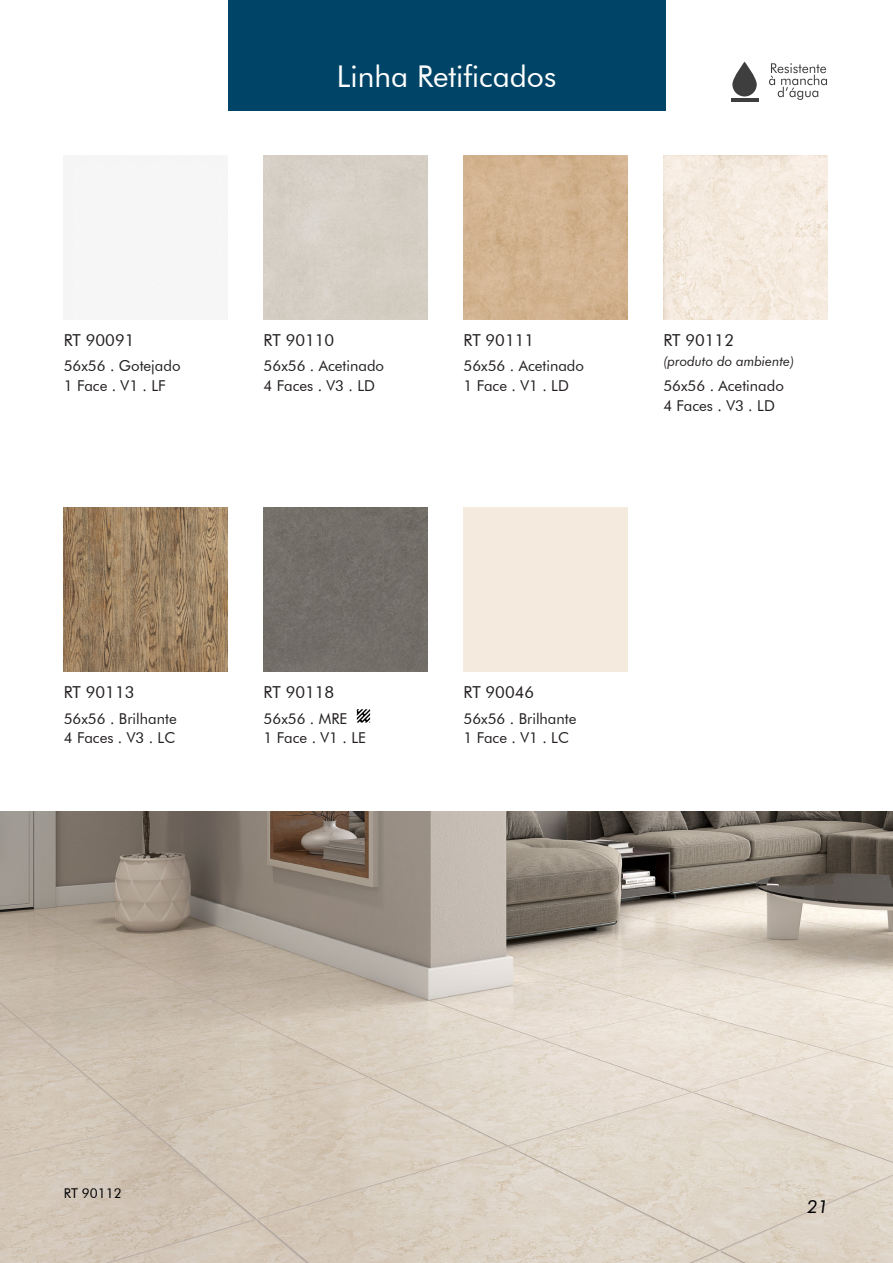
<style>
.page{position:relative;width:893px;height:1263px;background:#fff}
.page>*{position:absolute;margin:0;border:0;box-sizing:border-box;transform-origin:0 0}
.t1{font:30px "Futura BT";color:#fff}
.t2{font:italic 18px "Futura BT";color:#000001}
.t3{font:16.5px "Futura BT";color:#231f20}
.t4{font:15px "Futura BT";color:#231f20}
.t5{font:italic 13.5px "Futura BT";color:#231f20}
.t6{font:13.5px "Futura BT";color:#000001}
</style>
<div class="page">
<img style="left:0;top:811px;width:893px;height:452px">
<div style="left:228px;top:0;width:437px;height:111px;background:#004567"></div>
<div style="left:64px;top:156px;width:163px;height:163px;background:#f6f6f6"></div>
<img style="left:663px;top:155px;width:164px;height:164px">
<img style="left:64px;top:508px;width:163px;height:163px">
<img style="left:463px;top:155px;width:164px;height:164px">
<svg style="left:732px;top:62px;width:25px;height:34px"></svg>
<hr style="left:731px;top:98px;width:27px;height:3px;background:#3e3e3f">
<svg style="left:769px;top:63px;width:58px;height:37px"></svg>
<div style="left:264px;top:508px;width:163px;height:163px;background:#736e68"></div>
<svg style="left:357px;top:709px;width:13px;height:13px"></svg>
<p class="t1" style="left:337px;top:58px;width:221px">Linha Retificados</p>
<p class="t3" style="left:64px;top:330px;width:72px">RT 90091</p>
<p class="t4" style="left:64px;top:357px;width:118px">56x56 . Gotejado</p>
<p class="t4" style="left:64px;top:376px;width:104px">1 Face . V1 . LF</p>
<p class="t3" style="left:264px;top:330px;width:72px">RT 90110</p>
<p class="t4" style="left:264px;top:357px;width:122px">56x56 . Acetinado</p>
<p class="t4" style="left:264px;top:376px;width:113px">4 Faces . V3 . LD</p>
<p class="t3" style="left:463px;top:330px;width:72px">RT 90111</p>
<p class="t4" style="left:463px;top:357px;width:122px">56x56 . Acetinado</p>
<p class="t4" style="left:463px;top:376px;width:107px">1 Face . V1 . LD</p>
<p class="t3" style="left:663px;top:330px;width:72px">RT 90112</p>
<p class="t5" style="left:663px;top:352px;width:133px">(produto do ambiente)</p>
<p class="t4" style="left:663px;top:377px;width:122px">56x56 . Acetinado</p>
<p class="t4" style="left:663px;top:396px;width:113px">4 Faces . V3 . LD</p>
<p class="t3" style="left:64px;top:682px;width:72px">RT 90113</p>
<p class="t4" style="left:64px;top:709px;width:114px">56x56 . Brilhante</p>
<p class="t4" style="left:64px;top:729px;width:113px">4 Faces . V3 . LC</p>
<p class="t3" style="left:264px;top:682px;width:72px">RT 90118</p>
<p class="t4" style="left:264px;top:709px;width:85px">56x56 . MRE</p>
<p class="t4" style="left:264px;top:729px;width:104px">1 Face . V1 . LE</p>
<p class="t3" style="left:463px;top:682px;width:72px">RT 90046</p>
<p class="t4" style="left:463px;top:709px;width:114px">56x56 . Brilhante</p>
<p class="t4" style="left:463px;top:729px;width:107px">1 Face . V1 . LC</p>
<p class="t6" style="left:64px;top:1185px;width:59px">RT 90112</p>
<p class="t2" style="left:807px;top:1195px;width:22px">21</p>
</div>
